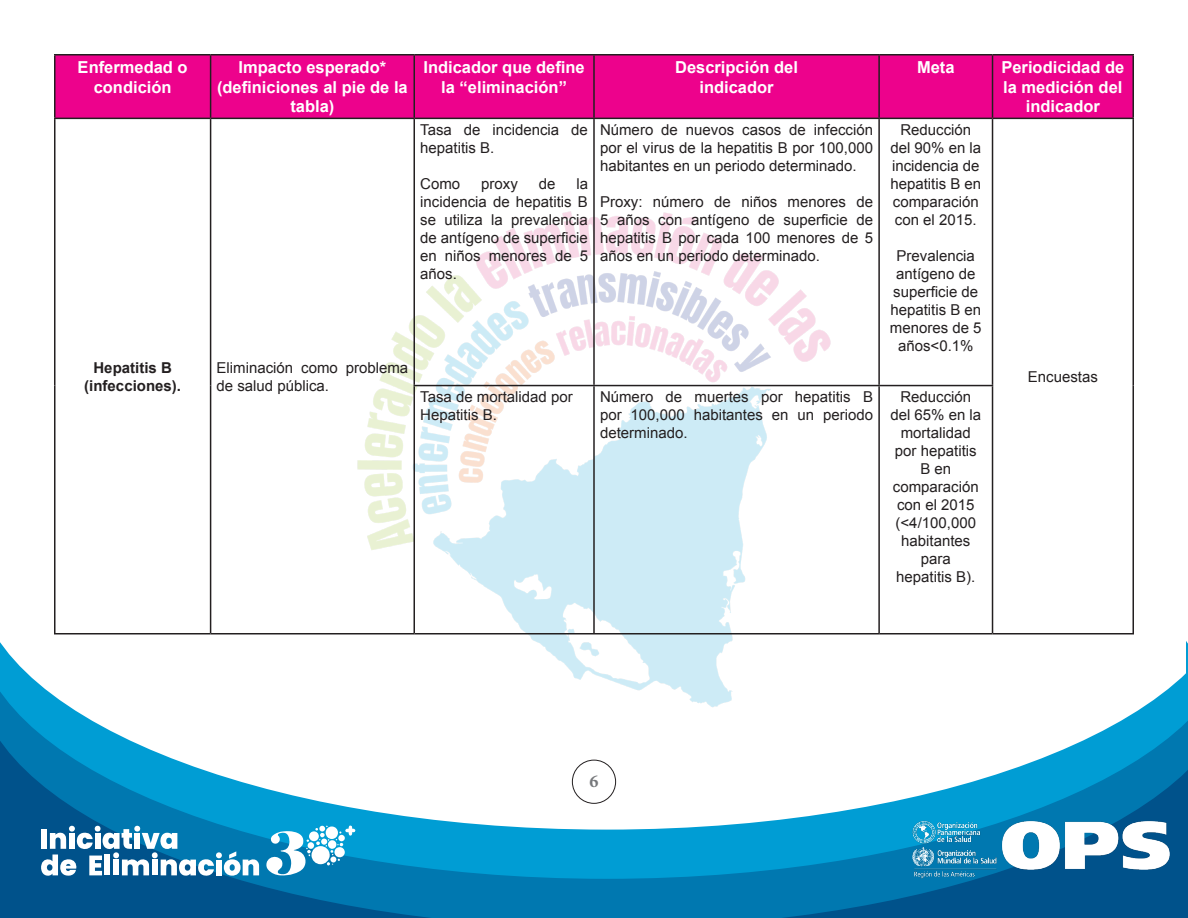
<style>
.page{position:relative;width:1188px;height:918px;background:#fff}
.page>*{position:absolute;margin:0;border:0;box-sizing:border-box;transform-origin:0 0}
.t1{font:700 18px "Minion Pro";color:#76787b}
.t2{font:700 16.5px/19.8px "Arial";color:#fff;text-align:center}
.t3{font:15px/18px "Arial";color:#231f20;text-align:center}
.t4{font:700 15px/18px "Arial";color:#231f20;text-align:center}
</style>
<div class="page">
<img style="left:357px;top:136px;width:487px;height:435px">
<svg style="left:209px;top:571px;width:785px;height:50px"></svg>
<svg style="left:0;top:621px;width:1188px;height:49px"></svg>
<svg style="left:0;top:670px;width:1188px;height:248px"></svg>
<svg style="left:26px;top:826px;width:329px;height:58px"></svg>
<img style="left:869px;top:809px;width:319px;height:81px">
<div style="left:56px;top:56px;width:1076px;height:62px;background:#ed028c"></div>
<hr style="left:54px;top:54px;width:157px;height:2px;background:#231f20">
<hr style="left:54px;top:56px;width:2px;height:62px;background:#231f20">
<hr style="left:211px;top:54px;width:203px;height:2px;background:#231f20">
<hr style="left:210px;top:56px;width:1px;height:62px;background:#231f20">
<hr style="left:414px;top:54px;width:180px;height:2px;background:#231f20">
<hr style="left:414px;top:56px;width:1px;height:62px;background:#231f20">
<hr style="left:594px;top:54px;width:285px;height:2px;background:#231f20">
<hr style="left:593px;top:56px;width:2px;height:62px;background:#231f20">
<hr style="left:879px;top:54px;width:114px;height:2px;background:#231f20">
<hr style="left:878px;top:56px;width:2px;height:62px;background:#231f20">
<hr style="left:993px;top:54px;width:141px;height:2px;background:#231f20">
<hr style="left:992px;top:56px;width:1px;height:62px;background:#231f20">
<hr style="left:1132px;top:56px;width:2px;height:62px;background:#231f20">
<hr style="left:54px;top:118px;width:157px;height:1px;background:#231f20">
<hr style="left:54px;top:119px;width:2px;height:267px;background:#231f20">
<hr style="left:211px;top:118px;width:203px;height:1px;background:#231f20">
<hr style="left:210px;top:119px;width:1px;height:267px;background:#231f20">
<hr style="left:414px;top:118px;width:180px;height:1px;background:#231f20">
<hr style="left:414px;top:119px;width:1px;height:266px;background:#231f20">
<hr style="left:594px;top:118px;width:285px;height:1px;background:#231f20">
<hr style="left:593px;top:119px;width:2px;height:266px;background:#231f20">
<hr style="left:879px;top:118px;width:114px;height:1px;background:#231f20">
<hr style="left:878px;top:119px;width:2px;height:266px;background:#231f20">
<hr style="left:993px;top:118px;width:141px;height:1px;background:#231f20">
<hr style="left:992px;top:119px;width:1px;height:266px;background:#231f20">
<hr style="left:1132px;top:119px;width:2px;height:267px;background:#231f20">
<hr style="left:54px;top:386px;width:2px;height:247px;background:#231f20">
<hr style="left:210px;top:386px;width:1px;height:247px;background:#231f20">
<hr style="left:414px;top:385px;width:180px;height:1px;background:#231f20">
<hr style="left:414px;top:386px;width:1px;height:247px;background:#231f20">
<hr style="left:594px;top:385px;width:285px;height:1px;background:#231f20">
<hr style="left:593px;top:386px;width:2px;height:247px;background:#231f20">
<hr style="left:879px;top:385px;width:114px;height:1px;background:#231f20">
<hr style="left:878px;top:386px;width:2px;height:247px;background:#231f20">
<hr style="left:992px;top:386px;width:1px;height:247px;background:#231f20">
<hr style="left:1132px;top:386px;width:2px;height:247px;background:#231f20">
<hr style="left:54px;top:633px;width:157px;height:1px;background:#231f20">
<hr style="left:211px;top:633px;width:203px;height:1px;background:#231f20">
<hr style="left:414px;top:633px;width:180px;height:1px;background:#231f20">
<hr style="left:594px;top:633px;width:285px;height:1px;background:#231f20">
<hr style="left:879px;top:633px;width:114px;height:1px;background:#231f20">
<hr style="left:993px;top:633px;width:141px;height:1px;background:#231f20">
<p class="t2" style="left:78px;top:58px;width:112px">Enfermedad o</p>
<p class="t2" style="left:94px;top:77px;width:79px">condición</p>
<p class="t2" style="left:239px;top:58px;width:149px">Impacto esperado*</p>
<p class="t2" style="left:217px;top:77px;width:192px">(definiciones al pie de la tabla)</p>
<p class="t4" style="left:84px;top:359px;width:98px">Hepatitis B (infecciones).</p>
<p class="t3" style="left:217px;top:358px;width:193px;text-align:left">Eliminación como problema de salud pública.</p>
<p class="t2" style="left:423px;top:58px;width:163px">Indicador que define la “eliminación”</p>
<p class="t2" style="left:675px;top:58px;width:124px">Descripción del</p>
<p class="t2" style="left:699px;top:77px;width:76px">indicador</p>
<p class="t3" style="left:420px;top:121px;width:169px;text-align:left">Tasa de incidencia de hepatitis B.</p>
<p class="t3" style="left:420px;top:175px;width:42px">Como</p>
<p class="t3" style="left:481px;top:175px;width:38px">proxy</p>
<p class="t3" style="left:539px;top:175px;width:18px">de</p>
<p class="t3" style="left:420px;top:175px;width:169px;text-align:justify;text-indent:156px">la incidencia de hepatitis B se utiliza la prevalencia de antígeno de superficie en niños menores de 5 años.</p>
<p class="t3" style="left:600px;top:121px;width:275px;text-align:justify">Número de nuevos casos de infección por el virus de la hepatitis B por 100,000 habitantes en un periodo determinado.</p>
<p class="t3" style="left:600px;top:193px;width:275px;text-align:justify">Proxy: número de niños menores de 5 años con antígeno de superficie de hepatitis B por cada 100 menores de 5 años en un periodo determinado.</p>
<p class="t2" style="left:917px;top:58px;width:39px">Meta</p>
<p class="t2" style="left:1001px;top:58px;width:124px">Periodicidad de</p>
<p class="t2" style="left:1003px;top:77px;width:121px">la medición del</p>
<p class="t2" style="left:1026px;top:97px;width:76px">indicador</p>
<p class="t3" style="left:890px;top:121px;width:92px">Reducción del 90% en la incidencia de</p>
<p class="t3" style="left:890px;top:175px;width:92px">hepatitis B en</p>
<p class="t3" style="left:893px;top:193px;width:87px;text-align:left">comparación con el 2015.</p>
<p class="t3" style="left:897px;top:247px;width:80px">Prevalencia</p>
<p class="t3" style="left:896px;top:265px;width:81px">antígeno de</p>
<p class="t3" style="left:893px;top:283px;width:87px">superficie de</p>
<p class="t3" style="left:890px;top:301px;width:92px">hepatitis B en</p>
<p class="t3" style="left:890px;top:319px;width:93px">menores de 5 años&lt;0.1%</p>
<p class="t3" style="left:1028px;top:367px;width:72px">Encuestas</p>
<p class="t3" style="left:420px;top:388px;width:154px">Tasa de mortalidad por</p>
<p class="t3" style="left:420px;top:406px;width:78px">Hepatitis B.</p>
<p class="t3" style="left:600px;top:388px;width:275px;text-align:justify">Número de muertes por hepatitis B por 100,000 habitantes en un periodo determinado.</p>
<p class="t3" style="left:890px;top:388px;width:92px">Reducción del 65% en la mortalidad</p>
<p class="t3" style="left:895px;top:442px;width:83px">por hepatitis<br>B en</p>
<p class="t3" style="left:893px;top:478px;width:87px;text-align:left">comparación con el 2015 (&lt;4/100,000</p>
<p class="t3" style="left:901px;top:532px;width:71px">habitantes para</p>
<p class="t3" style="left:896px;top:568px;width:81px">hepatitis B).</p>
<p class="t1" style="left:590px;top:769px;width:10px">6</p>
</div>
